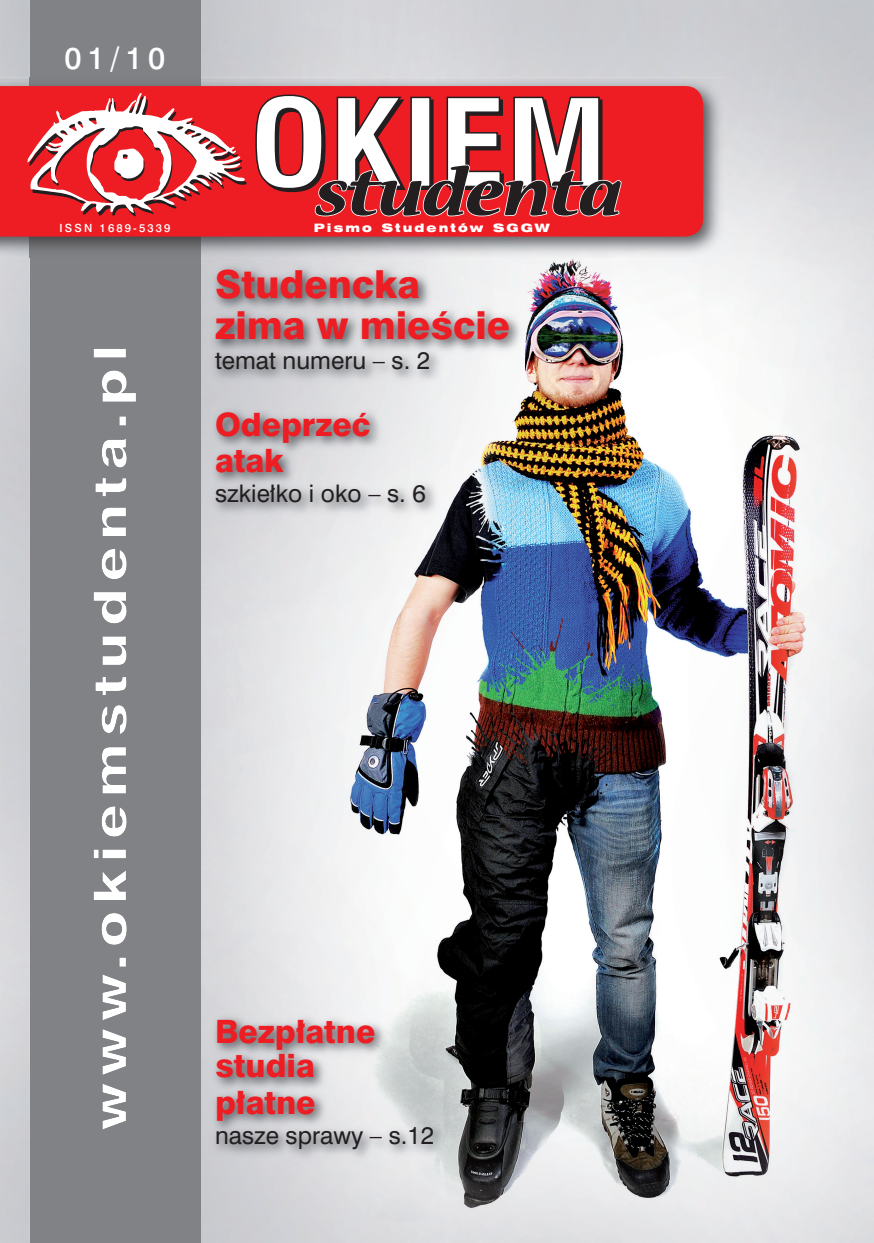
<style>
.page{position:relative;width:874px;height:1243px;background:#fff}
.page>*{position:absolute;margin:0;border:0;box-sizing:border-box;transform-origin:0 0}
.t1{font:36px/41.4px "Swis 721 Hv PL";color:#ee1d23}
.t2{font:30px/35.4px "Swis 721 Hv PL";color:#ee1d23}
.t3{font:28.5px "Swis 721 Md PL";color:#fff}
.t4{font:22.5px "Swis 721 PL";color:#231f20}
.t5{font:10.5px "Swis 721 Blk Ex PL";letter-spacing:.2em;color:#fff}
.t6{font:10.5px "Swis 721 Md PL";letter-spacing:.2em;color:#fff}
</style>
<div class="page">
<img style="left:0;top:0;width:873px;height:1242px">
<div style="left:30px;top:0;width:170px;height:1242px;background:#808285"></div>
<svg style="left:93px;top:349px;width:43px;height:780px"></svg>
<img style="left:0;top:78px;width:153px;height:180px">
<img style="left:153px;top:78px;width:570px;height:180px">
<div style="left:0;top:86px;width:702px;height:150px;background:#ee1d23"></div>
<svg style="left:254px;top:94px;width:366px;height:124px"></svg>
<svg style="left:27px;top:93px;width:220px;height:123px;background:#e05d60"></svg>
<img style="left:209px;top:263px;width:314px;height:121px">
<img style="left:209px;top:405px;width:230px;height:112px">
<img style="left:209px;top:1012px;width:238px;height:150px">
<p class="t3" style="left:65px;top:44px;width:102px">01/10</p>
<p class="t6" style="left:59px;top:223px;width:112px">ISSN 1689-5339</p>
<p class="t5" style="left:313px;top:223px;width:237px">Pismo Studentów SGGW</p>
<h1 class="t1" style="left:215px;top:266px;width:296px">Studencka zima w mieście</h1>
<p class="t4" style="left:215px;top:351px;width:217px">temat numeru – s. 2</p>
<h2 class="t2" style="left:215px;top:408px;width:157px;line-height:36.3px">Odeprzeć atak</h2>
<p class="t4" style="left:215px;top:483px;width:212px">szkiełko i oko – s. 6</p>
<h2 class="t2" style="left:215px;top:1015px;width:162px">Bezpłatne studia płatne</h2>
<p class="t4" style="left:215px;top:1125px;width:220px">nasze sprawy – s.12</p>
</div>
